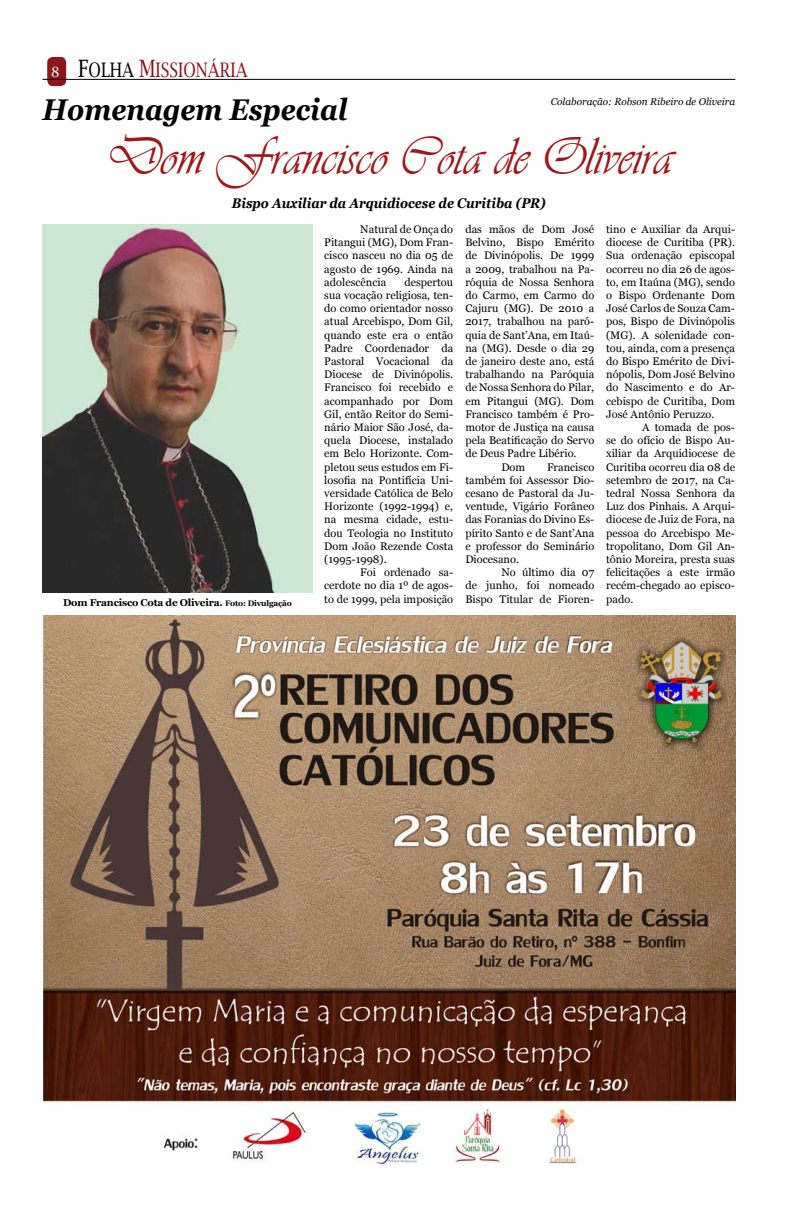
<style>
.page{position:relative;width:792px;height:1224px;background:#fff}
.page>*{position:absolute;margin:0;border:0;box-sizing:border-box;transform-origin:0 0}
.t1{font:55px "Vivaldii";color:#9f171b;scale:.9 1}
.t2{font:italic 700 30px "Georgia";color:#000;scale:.9 1}
.t3{font:20px "Lucida Bright";color:#8c161b;scale:.8 1}
.t4{font:italic 700 14px "Georgia";color:#000;scale:.9 1}
.t5{font:11px/13.2px "Georgia";letter-spacing:.005em;color:#000;text-align:justify}
.t6{font:700 10px "Georgia";letter-spacing:-.02em;color:#000}
.t7{font:italic 10px "Georgia";color:#000}
.s1{font-size:14px;color:#fff}
.s2{font-size:24px;color:#000}
.s3{color:#000}
.s4{font-size:24px}
.s5{font-size:8px}
</style>
<div class="page">
<div style="left:47px;top:57px;width:19px;height:29px;background:#8c161b;border-radius:6px"></div>
<hr style="left:43px;top:79px;width:692px;height:1px;background:#000">
<img style="left:43px;top:225px;width:270px;height:367px">
<img style="left:43px;top:615px;width:692px;height:552px">
<h3 class="t3" style="left:51px;top:59px;width:276px"><span class="s1">8</span> <span class="s2">F</span><span class="s3">OLHA</span> <span class="s4">M</span>ISSIONÁRIA <span class="s1">8</span></h3>
<h2 class="t2" style="left:43px;top:91px;width:340px">Homenagem Especial</h2>
<h1 class="t1" style="left:106px;top:124px;width:631px">Dom Francisco Cota de Oliveira</h1>
<p class="t4" style="left:232px;top:194px;width:350px">Bispo Auxiliar da Arquidiocese de Curitiba (PR)</p>
<p class="t7" style="left:551px;top:96px;width:186px">Colaboração: Robson Ribeiro de Oliveira</p>
<p class="t6" style="left:63px;top:596px;width:230px">Dom Francisco Cota de Oliveira. <span class="s5">Foto: Divulgação</span></p>
<p class="t5" style="left:324px;top:223px;width:130px;text-indent:36px">Natural de Onça do Pitangui (MG), Dom Fran&shy;cisco nasceu no dia 05 de agosto de 1969. Ainda na adolescência</p>
<p class="t5" style="left:324px;top:276px;width:130px;text-indent:80px">despertou sua vocação religiosa, ten&shy;do como orientador nosso atual Arcebispo, Dom Gil, quando este era o então Padre Coordenador da Pastoral Vocacional da Diocese de Divinópolis.<br>Francisco foi recebido e acompanhado por Dom Gil, então Reitor do Semi&shy;nário Maior São José, da&shy;quela Diocese, instalado em Belo Horizonte. Com&shy;pletou seus estudos em Fi&shy;losofia na Pontifícia Uni&shy;versidade Católica de Belo Horizonte (1992-1994) e, na mesma cidade, estu&shy;dou Teologia no Instituto Dom João Rezende Costa (1995-1998).</p>
<p class="t5" style="left:324px;top:566px;width:130px;text-indent:36px">Foi ordenado sa&shy;cerdote no dia 1º de agos&shy;to de 1999, pela imposição</p>
<p class="t5" style="left:465px;top:223px;width:130px">das mãos de Dom José</p>
<p class="t5" style="left:465px;top:236px;width:130px">Belvino, Bispo Emérito</p>
<p class="t5" style="left:465px;top:249px;width:130px">de Divinópolis. De 1999</p>
<p class="t5" style="left:465px;top:262px;width:130px">a 2009, trabalhou na Pa-</p>
<p class="t5" style="left:465px;top:276px;width:130px">róquia de Nossa Senhora</p>
<p class="t5" style="left:465px;top:289px;width:130px">do Carmo, em Carmo do</p>
<p class="t5" style="left:465px;top:302px;width:130px">Cajuru (MG). De 2010 a</p>
<p class="t5" style="left:465px;top:315px;width:130px">2017, trabalhou na paró-</p>
<p class="t5" style="left:465px;top:328px;width:130px">quia de Sant’Ana, em Itaú-</p>
<p class="t5" style="left:465px;top:342px;width:130px">na (MG). Desde o dia 29</p>
<p class="t5" style="left:465px;top:355px;width:130px">de janeiro deste ano, está</p>
<p class="t5" style="left:465px;top:368px;width:130px">trabalhando na Paróquia</p>
<p class="t5" style="left:465px;top:381px;width:130px">de Nossa Senhora do Pilar,</p>
<p class="t5" style="left:465px;top:394px;width:130px">em Pitangui (MG). Dom</p>
<p class="t5" style="left:465px;top:408px;width:130px">Francisco também é Pro-</p>
<p class="t5" style="left:465px;top:421px;width:130px">motor de Justiça na causa</p>
<p class="t5" style="left:465px;top:434px;width:130px">pela Beatificação do Servo</p>
<p class="t5" style="left:465px;top:447px;width:113px">de Deus Padre Libério.</p>
<p class="t5" style="left:501px;top:460px;width:25px">Dom</p>
<p class="t5" style="left:465px;top:460px;width:130px;text-indent:82px">Francisco também foi Assessor Dio&shy;cesano de Pastoral da Ju&shy;ventude, Vigário Forâneo das Foranias do Divino Es&shy;pírito Santo e de Sant’Ana e professor do Seminário Diocesano.</p>
<p class="t5" style="left:465px;top:566px;width:130px;text-indent:36px">No último dia 07 de junho, foi nomeado Bispo Titular de Fioren-</p>
<p class="t5" style="left:606px;top:223px;width:130px">tino e Auxiliar da Arqui&shy;diocese de Curitiba (PR).<br>Sua ordenação episcopal ocorreu no dia 26 de agos&shy;to, em Itaúna (MG), sendo o Bispo Ordenante Dom José Carlos de Souza Cam&shy;pos, Bispo de Divinópolis (MG). A solenidade con&shy;tou, ainda, com a presença do Bispo Emérito de Divi&shy;nópolis, Dom José Belvino do Nascimento e do Ar&shy;cebispo de Curitiba, Dom José Antônio Peruzzo.</p>
<p class="t5" style="left:606px;top:421px;width:130px;text-indent:36px">A tomada de pos&shy;se do ofício de Bispo Au&shy;xiliar da Arquidiocese de Curitiba ocorreu dia 08 de setembro de 2017, na Ca&shy;tedral Nossa Senhora da Luz dos Pinhais. A Arqui&shy;diocese de Juiz de Fora, na pessoa do Arcebispo Me&shy;tropolitano, Dom Gil An&shy;tônio Moreira, presta suas felicitações a este irmão recém-chegado ao episco&shy;pado.</p>
</div>
